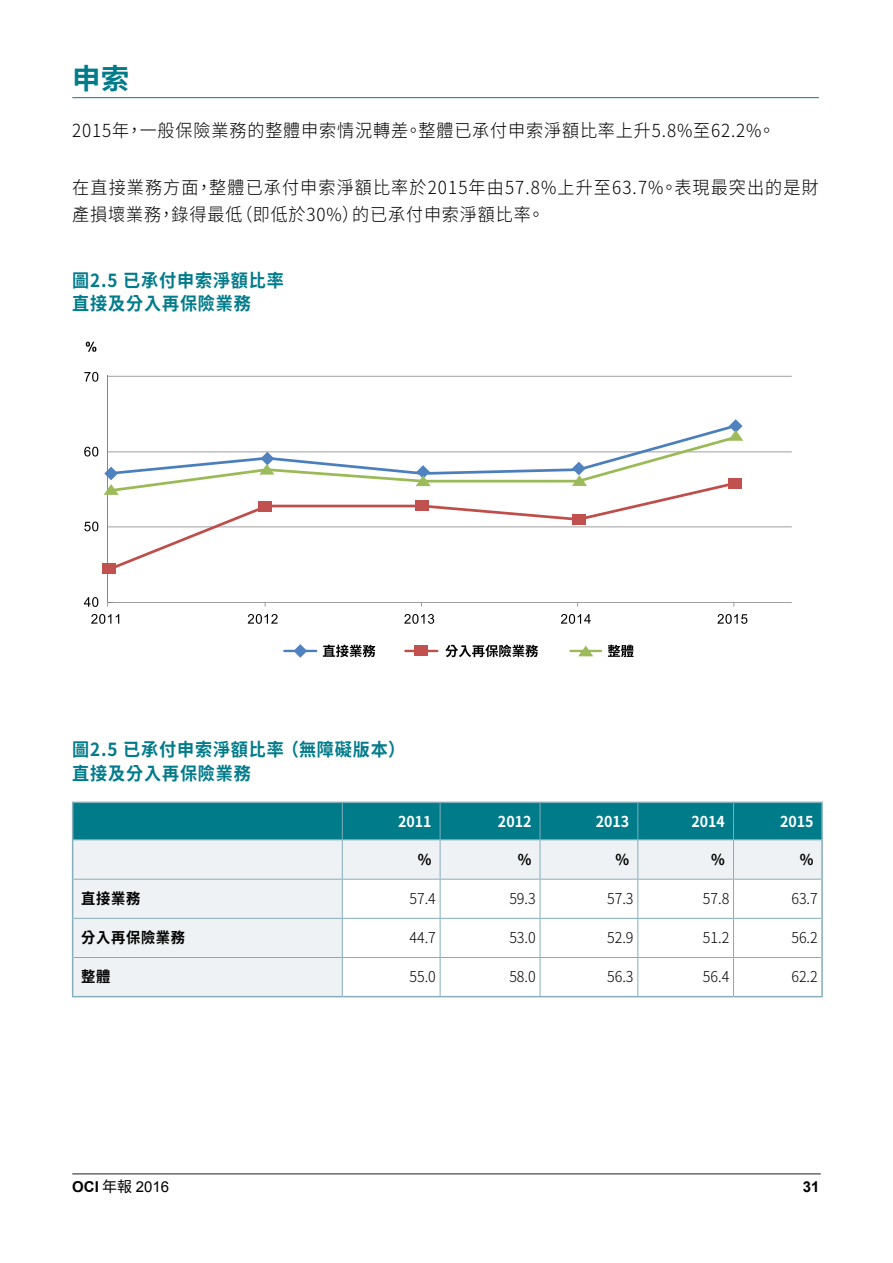
<style>
.page{position:relative;width:893px;height:1263px;background:#fff}
.page>*{position:absolute;margin:0;border:0;box-sizing:border-box;transform-origin:0 0}
.t1{font:700 28.5px "Noto Sans CJ Ktc";color:#007b8a}
.t2{font:300 18px/27px "Noto Sans CJ Ktc";letter-spacing:.05em;color:#000;scale:.95 1}
.t3{font:700 18px/23.5px "Noto Sans CJ Ktc";letter-spacing:.05em;color:#007b8a;scale:.95 1}
.t4{font:300 15px "Noto Sans CJ Ktc";color:#000;scale:.95 1}
.t5{font:700 15px "Noto Sans CJ Ktc";color:#fff;scale:.95 1}
.t6{font:700 15px "Noto Sans CJ Ktc";letter-spacing:.05em;color:#000;scale:.95 1}
.t7{font:15px "Arial";color:#000}
.s1{font-weight:700}
.s2{font-family:"Noto Sans Hant"}
</style>
<div class="page">
<hr style="left:72px;top:1174px;width:749px;height:1px;background:#221e1f">
<hr style="left:72px;top:97px;width:747px;height:1px;background:#007b8a">
<svg style="left:323px;top:645px;width:52px;height:12px"></svg>
<svg style="left:445px;top:644px;width:93px;height:13px"></svg>
<svg style="left:608px;top:645px;width:26px;height:12px"></svg>
<hr style="left:283px;top:650px;width:34px;height:2px;background:#4a7fbc">
<hr style="left:404px;top:650px;width:34px;height:2px;background:#bf4d49">
<hr style="left:569px;top:650px;width:33px;height:2px;background:#99ba54">
<svg style="left:293px;top:644px;width:14px;height:14px"></svg>
<svg style="left:578px;top:645px;width:15px;height:11px"></svg>
<div style="left:414px;top:646px;width:14px;height:10px;background:#c1514f"></div>
<hr style="left:108px;top:376px;width:684px;height:1px;background:#868686">
<hr style="left:108px;top:451px;width:684px;height:1px;background:#868686">
<hr style="left:108px;top:526px;width:684px;height:1px;background:#868686">
<hr style="left:108px;top:602px;width:684px;height:1px;background:#868686">
<hr style="left:107px;top:375px;width:1px;height:227px;background:#868686">
<svg style="left:84px;top:597px;width:14px;height:10px"></svg>
<svg style="left:84px;top:522px;width:14px;height:9px"></svg>
<svg style="left:84px;top:447px;width:14px;height:9px"></svg>
<svg style="left:84px;top:372px;width:14px;height:10px"></svg>
<svg style="left:91px;top:614px;width:28px;height:10px"></svg>
<svg style="left:248px;top:614px;width:30px;height:10px"></svg>
<svg style="left:404px;top:614px;width:30px;height:10px"></svg>
<svg style="left:561px;top:614px;width:30px;height:10px"></svg>
<svg style="left:717px;top:614px;width:30px;height:10px"></svg>
<svg style="left:86px;top:342px;width:10px;height:10px"></svg>
<svg style="left:108px;top:495px;width:630px;height:73px"></svg>
<svg style="left:104px;top:419px;width:639px;height:76px"></svg>
<div style="left:103px;top:564px;width:13px;height:10px;background:#c1514f"></div>
<div style="left:258px;top:501px;width:14px;height:10px;background:#c1514f"></div>
<div style="left:415px;top:501px;width:13px;height:10px;background:#c1514f"></div>
<div style="left:572px;top:514px;width:14px;height:10px;background:#c1514f"></div>
<div style="left:728px;top:479px;width:14px;height:10px;background:#c1514f"></div>
<div style="left:73px;top:803px;width:748px;height:36px;background:#007b8a"></div>
<div style="left:73px;top:840px;width:748px;height:156px;background:#eff2f4"></div>
<svg style="left:343px;top:880px;width:478px;height:116px"></svg>
<hr style="left:342px;top:803px;width:1px;height:36px;background:#83aeba">
<hr style="left:440px;top:803px;width:1px;height:36px;background:#83aeba">
<hr style="left:540px;top:803px;width:1px;height:36px;background:#83aeba">
<hr style="left:637px;top:803px;width:1px;height:36px;background:#83aeba">
<hr style="left:733px;top:803px;width:1px;height:36px;background:#83aeba">
<hr style="left:342px;top:839px;width:98px;height:1px;background:#83aeba">
<hr style="left:342px;top:840px;width:1px;height:39px;background:#83aeba">
<hr style="left:440px;top:839px;width:100px;height:1px;background:#83aeba">
<hr style="left:440px;top:840px;width:1px;height:39px;background:#83aeba">
<hr style="left:540px;top:839px;width:98px;height:1px;background:#83aeba">
<hr style="left:540px;top:840px;width:1px;height:39px;background:#83aeba">
<hr style="left:638px;top:839px;width:95px;height:1px;background:#83aeba">
<hr style="left:637px;top:840px;width:1px;height:39px;background:#83aeba">
<hr style="left:733px;top:839px;width:88px;height:1px;background:#83aeba">
<hr style="left:733px;top:840px;width:1px;height:39px;background:#83aeba">
<hr style="left:73px;top:879px;width:269px;height:1px;background:#83aeba">
<hr style="left:342px;top:879px;width:98px;height:1px;background:#83aeba">
<hr style="left:342px;top:879px;width:1px;height:39px;background:#83aeba">
<hr style="left:440px;top:879px;width:100px;height:1px;background:#83aeba">
<hr style="left:440px;top:879px;width:1px;height:39px;background:#83aeba">
<hr style="left:540px;top:879px;width:98px;height:1px;background:#83aeba">
<hr style="left:540px;top:879px;width:1px;height:39px;background:#83aeba">
<hr style="left:638px;top:879px;width:95px;height:1px;background:#83aeba">
<hr style="left:637px;top:879px;width:1px;height:39px;background:#83aeba">
<hr style="left:733px;top:879px;width:88px;height:1px;background:#83aeba">
<hr style="left:733px;top:879px;width:1px;height:39px;background:#83aeba">
<hr style="left:73px;top:918px;width:269px;height:1px;background:#83aeba">
<hr style="left:342px;top:918px;width:98px;height:1px;background:#83aeba">
<hr style="left:342px;top:919px;width:1px;height:38px;background:#83aeba">
<hr style="left:440px;top:918px;width:100px;height:1px;background:#83aeba">
<hr style="left:440px;top:919px;width:1px;height:38px;background:#83aeba">
<hr style="left:540px;top:918px;width:98px;height:1px;background:#83aeba">
<hr style="left:540px;top:919px;width:1px;height:38px;background:#83aeba">
<hr style="left:638px;top:918px;width:95px;height:1px;background:#83aeba">
<hr style="left:637px;top:919px;width:1px;height:38px;background:#83aeba">
<hr style="left:733px;top:918px;width:88px;height:1px;background:#83aeba">
<hr style="left:733px;top:919px;width:1px;height:38px;background:#83aeba">
<hr style="left:73px;top:957px;width:269px;height:1px;background:#83aeba">
<hr style="left:342px;top:957px;width:98px;height:1px;background:#83aeba">
<hr style="left:342px;top:958px;width:1px;height:38px;background:#83aeba">
<hr style="left:440px;top:957px;width:100px;height:1px;background:#83aeba">
<hr style="left:440px;top:958px;width:1px;height:38px;background:#83aeba">
<hr style="left:540px;top:957px;width:98px;height:1px;background:#83aeba">
<hr style="left:540px;top:958px;width:1px;height:38px;background:#83aeba">
<hr style="left:638px;top:957px;width:95px;height:1px;background:#83aeba">
<hr style="left:637px;top:958px;width:1px;height:38px;background:#83aeba">
<hr style="left:733px;top:957px;width:88px;height:1px;background:#83aeba">
<hr style="left:733px;top:958px;width:1px;height:38px;background:#83aeba">
<hr style="left:72px;top:801px;width:270px;height:2px;background:#83aeba">
<hr style="left:72px;top:803px;width:1px;height:37px;background:#83aeba">
<hr style="left:342px;top:801px;width:98px;height:2px;background:#83aeba">
<hr style="left:440px;top:801px;width:100px;height:2px;background:#83aeba">
<hr style="left:540px;top:801px;width:98px;height:2px;background:#83aeba">
<hr style="left:638px;top:801px;width:95px;height:2px;background:#83aeba">
<hr style="left:733px;top:801px;width:90px;height:2px;background:#83aeba">
<hr style="left:821px;top:803px;width:2px;height:37px;background:#83aeba">
<hr style="left:72px;top:840px;width:1px;height:39px;background:#83aeba">
<hr style="left:821px;top:840px;width:2px;height:39px;background:#83aeba">
<hr style="left:72px;top:879px;width:1px;height:39px;background:#83aeba">
<hr style="left:821px;top:879px;width:2px;height:39px;background:#83aeba">
<hr style="left:72px;top:918px;width:1px;height:39px;background:#83aeba">
<hr style="left:821px;top:918px;width:2px;height:39px;background:#83aeba">
<hr style="left:72px;top:957px;width:1px;height:39px;background:#83aeba">
<hr style="left:821px;top:957px;width:2px;height:39px;background:#83aeba">
<hr style="left:72px;top:996px;width:270px;height:1px;background:#83aeba">
<hr style="left:342px;top:996px;width:98px;height:1px;background:#83aeba">
<hr style="left:440px;top:996px;width:100px;height:1px;background:#83aeba">
<hr style="left:540px;top:996px;width:98px;height:1px;background:#83aeba">
<hr style="left:638px;top:996px;width:95px;height:1px;background:#83aeba">
<hr style="left:733px;top:996px;width:90px;height:1px;background:#83aeba">
<hr style="left:73px;top:839px;width:269px;height:1px;background:#83aeba">
<h4 class="t1" style="left:72px;top:62px;width:58px">申索</h4>
<p class="t2" style="left:72px;top:117px;width:741px">2015年，一般保險業務的整體申索情況轉差。整體已承付申索淨額比率上升5.8%至62.2%。</p>
<p class="t2" style="left:72px;top:174px;width:787px">在直接業務方面，整體已承付申索淨額比率於2015年由57.8%上升至63.7%。表現最突出的是財產損壞業務，錄得最低（即低於30%）的已承付申索淨額比率。</p>
<h5 class="t3" style="left:72px;top:269px;width:224px">圖2.5 已承付申索淨額比率直接及分入再保險業務</h5>
<h5 class="t3" style="left:72px;top:738px;width:352px">圖2.5 已承付申索淨額比率 （無障礙版本）直接及分入再保險業務</h5>
<p class="t5" style="left:398px;top:813px;width:37px">2011</p>
<p class="t5" style="left:498px;top:813px;width:37px">2012</p>
<p class="t5" style="left:596px;top:813px;width:37px">2013</p>
<p class="t5" style="left:691px;top:813px;width:37px">2014</p>
<p class="t5" style="left:780px;top:813px;width:37px">2015</p>
<p class="t6" style="left:418px;top:851px;width:16px">%</p>
<p class="t6" style="left:518px;top:851px;width:16px">%</p>
<p class="t6" style="left:616px;top:851px;width:16px">%</p>
<p class="t6" style="left:711px;top:851px;width:16px">%</p>
<p class="t6" style="left:800px;top:851px;width:16px">%</p>
<p class="t6" style="left:81px;top:890px;width:64px">直接業務</p>
<p class="t4" style="left:409px;top:890px;width:29px">57.4</p>
<p class="t4" style="left:509px;top:890px;width:29px">59.3</p>
<p class="t4" style="left:607px;top:890px;width:29px">57.3</p>
<p class="t4" style="left:703px;top:890px;width:29px">57.8</p>
<p class="t4" style="left:791px;top:890px;width:29px">63.7</p>
<p class="t6" style="left:81px;top:929px;width:111px">分入再保險業務</p>
<p class="t4" style="left:409px;top:929px;width:29px">44.7</p>
<p class="t4" style="left:509px;top:929px;width:29px">53.0</p>
<p class="t4" style="left:607px;top:929px;width:29px">52.9</p>
<p class="t4" style="left:703px;top:929px;width:29px">51.2</p>
<p class="t4" style="left:791px;top:929px;width:29px">56.2</p>
<p class="t6" style="left:81px;top:968px;width:32px">整體</p>
<p class="t4" style="left:409px;top:968px;width:29px">55.0</p>
<p class="t4" style="left:509px;top:968px;width:29px">58.0</p>
<p class="t4" style="left:607px;top:968px;width:29px">56.3</p>
<p class="t4" style="left:703px;top:968px;width:29px">56.4</p>
<p class="t4" style="left:791px;top:968px;width:29px">62.2</p>
<p class="t7" style="left:72px;top:1177px;width:98px"><span class="s1">OCI</span> <span class="s2">年報</span> 2016</p>
</div>
